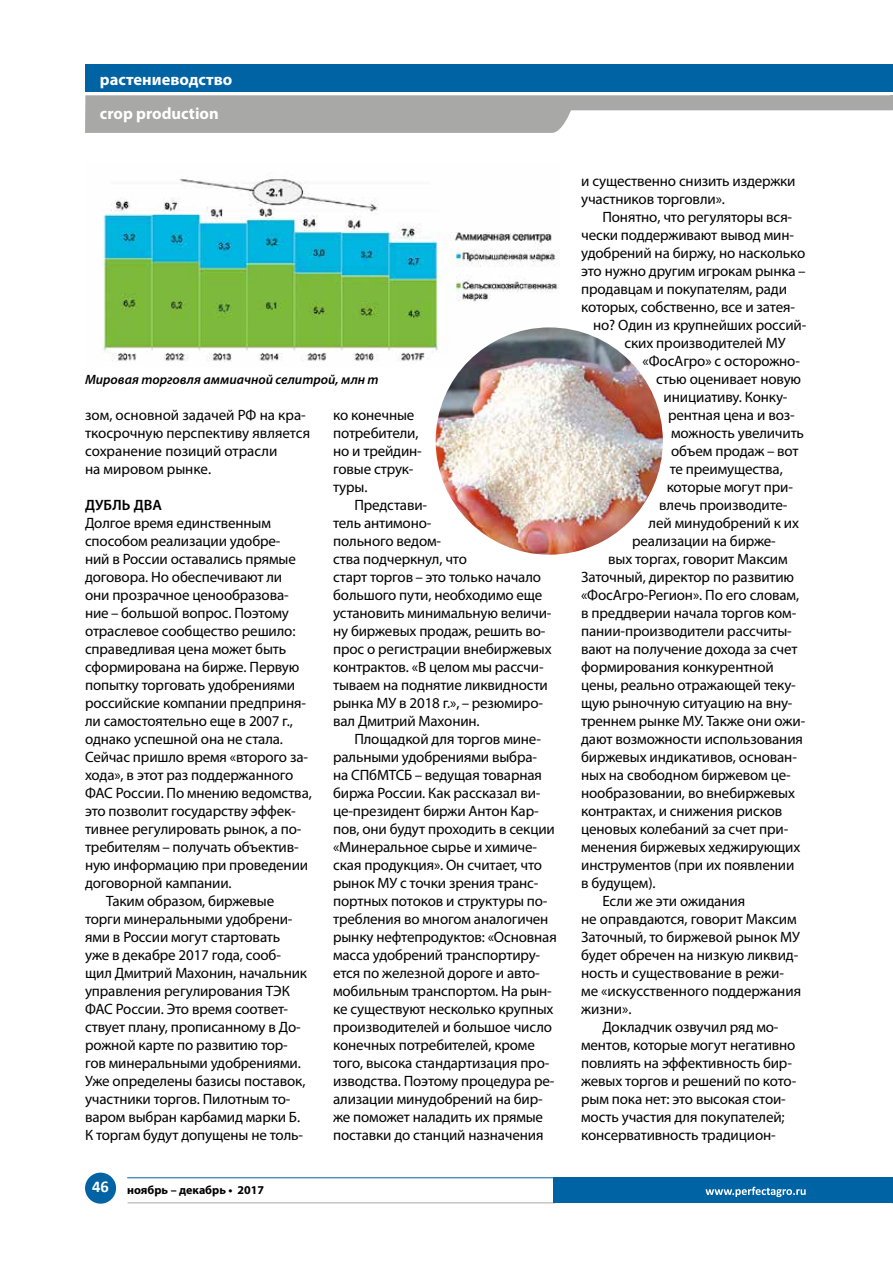
<style>
.page{position:relative;width:893px;height:1263px;background:#fff}
.page>*{position:absolute;margin:0;border:0;box-sizing:border-box;transform-origin:0 0}
.t1{font:700 16.5px "Myriad Pro";color:#fff}
.t2{font:15px/18px "Myriad Pro";letter-spacing:-.01em;color:#000}
.t3{font:600 15px "Myriad Pro";letter-spacing:.01em;color:#000}
.t4{font:italic 600 13.5px "Myriad Pro";color:#000}
.t5{font:700 12px "Myriad Pro";color:#000}
.s1{font-family:"Calibri";font-size:16.5px;color:#fff}
</style>
<div class="page">
<hr style="left:128px;top:1202px;width:427px;height:1px;background:#a8a8a7">
<svg style="left:85px;top:95px;width:808px;height:38px"></svg>
<hr style="left:890px;top:95px;width:3px;height:15px;background:#a8a8a7">
<div style="left:553px;top:1177px;width:340px;height:26px;background:#0063a4"></div>
<div style="left:85px;top:1172px;width:31px;height:32px;background:#0063a4;border-radius:50%"></div>
<div style="left:85px;top:65px;width:808px;height:27px;background:#0063a4"></div>
<hr style="left:127px;top:1177px;width:429px;height:1px;background:#0063a4">
<svg style="left:706px;top:1187px;width:100px;height:10px"></svg>
<img style="left:102px;top:177px;width:458px;height:185px">
<img style="left:436px;top:327px;width:227px;height:228px;border-radius:114px">
<p class="t1" style="left:100px;top:68px;width:134px">растениеводство</p>
<p class="t1" style="left:100px;top:102px;width:120px">crop production</p>
<p class="t4" style="left:85px;top:372px;width:295px">Мировая торговля аммиачной селитрой, млн т</p>
<p class="t2" style="left:85px;top:405px;width:227px">зом, основной задачей РФ на кра&shy;ткосрочную перспективу является сохранение позиций отрасли<br>на мировом рынке.</p>
<p class="t3" style="left:85px;top:496px;width:78px">ДУБЛЬ ДВА</p>
<p class="t2" style="left:85px;top:513px;width:187px">Долгое время единственным</p>
<p class="t2" style="left:85px;top:531px;width:197px">способом реализации удобре-</p>
<p class="t2" style="left:85px;top:549px;width:212px">ний в России оставались прямые</p>
<p class="t2" style="left:85px;top:567px;width:199px">договора. Но обеспечивают ли</p>
<p class="t2" style="left:85px;top:585px;width:205px">они прозрачное ценообразова-</p>
<p class="t2" style="left:85px;top:603px;width:205px">ние – большой вопрос. Поэтому</p>
<p class="t2" style="left:85px;top:621px;width:212px">отраслевое сообщество решило:</p>
<p class="t2" style="left:85px;top:639px;width:203px">справедливая цена может быть</p>
<p class="t2" style="left:85px;top:657px;width:216px">сформирована на бирже. Первую</p>
<p class="t2" style="left:85px;top:675px;width:212px">попытку торговать удобрениями</p>
<p class="t2" style="left:85px;top:693px;width:222px">российские компании предприня-</p>
<p class="t2" style="left:85px;top:711px;width:209px">ли самостоятельно еще в 2007 г.,</p>
<p class="t2" style="left:85px;top:729px;width:199px">однако успешной она не стала.</p>
<p class="t2" style="left:85px;top:747px;width:224px">Сейчас пришло время «второго за-</p>
<p class="t2" style="left:85px;top:765px;width:210px">хода», в этот раз поддержанного</p>
<p class="t2" style="left:85px;top:783px;width:228px">ФАС России. По мнению ведомства,</p>
<p class="t2" style="left:85px;top:801px;width:212px">это позволит государству эффек-</p>
<p class="t2" style="left:85px;top:819px;width:218px">тивнее регулировать рынок, а по-</p>
<p class="t2" style="left:85px;top:837px;width:215px">требителям – получать объектив-</p>
<p class="t2" style="left:85px;top:855px;width:225px">ную информацию при проведении</p>
<p class="t2" style="left:85px;top:873px;width:148px">договорной кампании.</p>
<p class="t2" style="left:106px;top:891px;width:169px">Таким образом, биржевые</p>
<p class="t2" style="left:85px;top:909px;width:209px">торги минеральными удобрени-</p>
<p class="t2" style="left:85px;top:927px;width:197px">ями в России могут стартовать</p>
<p class="t2" style="left:85px;top:945px;width:197px">уже в декабре 2017 года, сооб-</p>
<p class="t2" style="left:85px;top:963px;width:224px">щил Дмитрий Махонин, начальник</p>
<p class="t2" style="left:85px;top:981px;width:206px">управления регулирования ТЭК</p>
<p class="t2" style="left:85px;top:999px;width:205px">ФАС России. Это время соответ-</p>
<p class="t2" style="left:85px;top:1017px;width:217px">ствует плану, прописанному в До-</p>
<p class="t2" style="left:85px;top:1035px;width:204px">рожной карте по развитию тор-</p>
<p class="t2" style="left:85px;top:1053px;width:217px">гов минеральными удобрениями.</p>
<p class="t2" style="left:85px;top:1071px;width:222px">Уже определены базисы поставок,</p>
<p class="t2" style="left:85px;top:1089px;width:207px">участники торгов. Пилотным то-</p>
<p class="t2" style="left:85px;top:1107px;width:217px">варом выбран карбамид марки Б.</p>
<p class="t2" style="left:85px;top:1125px;width:220px">К торгам будут допущены не толь-</p>
<p class="t5" style="left:92px;top:1182px;width:173px"><span class="s1">46</span> ноябрь – декабрь • 2017</p>
<p class="t2" style="left:333px;top:405px;width:90px">ко конечные потребители, но и трейдин&shy;говые струк&shy;туры.</p>
<p class="t2" style="left:333px;top:495px;width:220px;text-indent:21px">Представи-<br>тель антимоно-<br>польного ведом-<br>ства подчеркнул, что<br>старт торгов – это только начало большого пути, необходимо еще установить минимальную величи&shy;ну биржевых продаж, решить во&shy;прос о регистрации внебиржевых контрактов. «В целом мы рассчи&shy;тываем на поднятие ликвидности рынка МУ в 2018 г.», – резюмиро&shy;вал Дмитрий Махонин.</p>
<p class="t2" style="left:333px;top:729px;width:225px;text-indent:21px">Площадкой для торгов мине&shy;ральными удобрениями выбра-<br>на СПбМТСБ – ведущая товарная биржа России. Как рассказал ви&shy;це-президент биржи Антон Кар&shy;пов, они будут проходить в секции «Минеральное сырье и химиче&shy;ская продукция». Он считает, что рынок МУ с точки зрения транс&shy;портных потоков и структуры по&shy;требления во многом аналогичен рынку нефтепродуктов: «Основная масса удобрений транспортиру&shy;ется по железной дороге и авто&shy;мобильным транспортом. На рын&shy;ке существуют несколько крупных производителей и большое число конечных потребителей, кроме того, высока стандартизация про&shy;изводства. Поэтому процедура ре&shy;ализации минудобрений на бир&shy;же поможет наладить их прямые поставки до станций назначения</p>
<p class="t2" style="left:581px;top:171px;width:216px">и существенно снизить издержки участников торговли».</p>
<p class="t2" style="left:602px;top:207px;width:191px">Понятно, что регуляторы вся-</p>
<p class="t2" style="left:581px;top:225px;width:214px">чески поддерживают вывод мин-</p>
<p class="t2" style="left:581px;top:243px;width:226px">удобрений на биржу, но насколько</p>
<p class="t2" style="left:581px;top:261px;width:226px">это нужно другим игрокам рынка –</p>
<p class="t2" style="left:581px;top:279px;width:207px">продавцам и покупателям, ради</p>
<p class="t2" style="left:581px;top:297px;width:215px">которых, собственно, все и затея-</p>
<p class="t2" style="left:593px;top:315px;width:215px">но? Один из крупнейших россий-</p>
<p class="t2" style="left:625px;top:333px;width:162px">ских производителей МУ</p>
<p class="t2" style="left:643px;top:351px;width:159px">«ФосАгро» с осторожно-</p>
<p class="t2" style="left:656px;top:369px;width:147px">стью оценивает новую</p>
<p class="t2" style="left:664px;top:387px;width:125px">инициативу. Конку-</p>
<p class="t2" style="left:668px;top:405px;width:128px">рентная цена и воз-</p>
<p class="t2" style="left:671px;top:423px;width:134px">можность увеличить</p>
<p class="t2" style="left:671px;top:441px;width:129px">объем продаж – вот</p>
<p class="t2" style="left:670px;top:459px;width:115px">те преимущества,</p>
<p class="t2" style="left:667px;top:477px;width:128px">которые могут при-</p>
<p class="t2" style="left:659px;top:495px;width:130px">влечь производите-</p>
<p class="t2" style="left:649px;top:513px;width:152px">лей минудобрений к их</p>
<p class="t2" style="left:632px;top:531px;width:145px">реализации на бирже-</p>
<p class="t2" style="left:608px;top:549px;width:181px">вых торгах, говорит Максим</p>
<p class="t2" style="left:581px;top:567px;width:215px">Заточный, директор по развитию</p>
<p class="t2" style="left:581px;top:585px;width:219px">«ФосАгро-Регион». По его словам,</p>
<p class="t2" style="left:581px;top:603px;width:217px">в преддверии начала торгов ком-</p>
<p class="t2" style="left:581px;top:621px;width:212px">пании-производители рассчиты-</p>
<p class="t2" style="left:581px;top:639px;width:218px">вают на получение дохода за счет</p>
<p class="t2" style="left:581px;top:657px;width:194px">формирования конкурентной</p>
<p class="t2" style="left:581px;top:675px;width:216px">цены, реально отражающей теку-</p>
<p class="t2" style="left:581px;top:693px;width:213px">щую рыночную ситуацию на вну-</p>
<p class="t2" style="left:581px;top:711px;width:226px">треннем рынке МУ. Также они ожи-</p>
<p class="t2" style="left:581px;top:729px;width:223px">дают возможности использования</p>
<p class="t2" style="left:581px;top:747px;width:217px">биржевых индикативов, основан-</p>
<p class="t2" style="left:581px;top:765px;width:211px">ных на свободном биржевом це-</p>
<p class="t2" style="left:581px;top:783px;width:215px">нообразовании, во внебиржевых</p>
<p class="t2" style="left:581px;top:801px;width:203px">контрактах, и снижения рисков</p>
<p class="t2" style="left:581px;top:819px;width:209px">ценовых колебаний за счет при-</p>
<p class="t2" style="left:581px;top:837px;width:221px">менения биржевых хеджирующих</p>
<p class="t2" style="left:581px;top:855px;width:215px">инструментов (при их появлении</p>
<p class="t2" style="left:581px;top:873px;width:76px">в будущем).</p>
<p class="t2" style="left:602px;top:891px;width:144px">Если же эти ожидания</p>
<p class="t2" style="left:581px;top:909px;width:217px">не оправдаются, говорит Максим</p>
<p class="t2" style="left:581px;top:927px;width:220px">Заточный, то биржевой рынок МУ</p>
<p class="t2" style="left:581px;top:945px;width:219px">будет обречен на низкую ликвид-</p>
<p class="t2" style="left:581px;top:963px;width:204px">ность и существование в режи-</p>
<p class="t2" style="left:581px;top:981px;width:221px">ме «искусственного поддержания</p>
<p class="t2" style="left:581px;top:999px;width:52px">жизни».</p>
<p class="t2" style="left:602px;top:1017px;width:178px">Докладчик озвучил ряд мо-</p>
<p class="t2" style="left:581px;top:1035px;width:216px">ментов, которые могут негативно</p>
<p class="t2" style="left:581px;top:1053px;width:212px">повлиять на эффективность бир-</p>
<p class="t2" style="left:581px;top:1071px;width:217px">жевых торгов и решений по кото-</p>
<p class="t2" style="left:581px;top:1089px;width:206px">рым пока нет: это высокая стои-</p>
<p class="t2" style="left:581px;top:1107px;width:205px">мость участия для покупателей;</p>
<p class="t2" style="left:581px;top:1125px;width:196px">консервативность традицион-</p>
</div>
